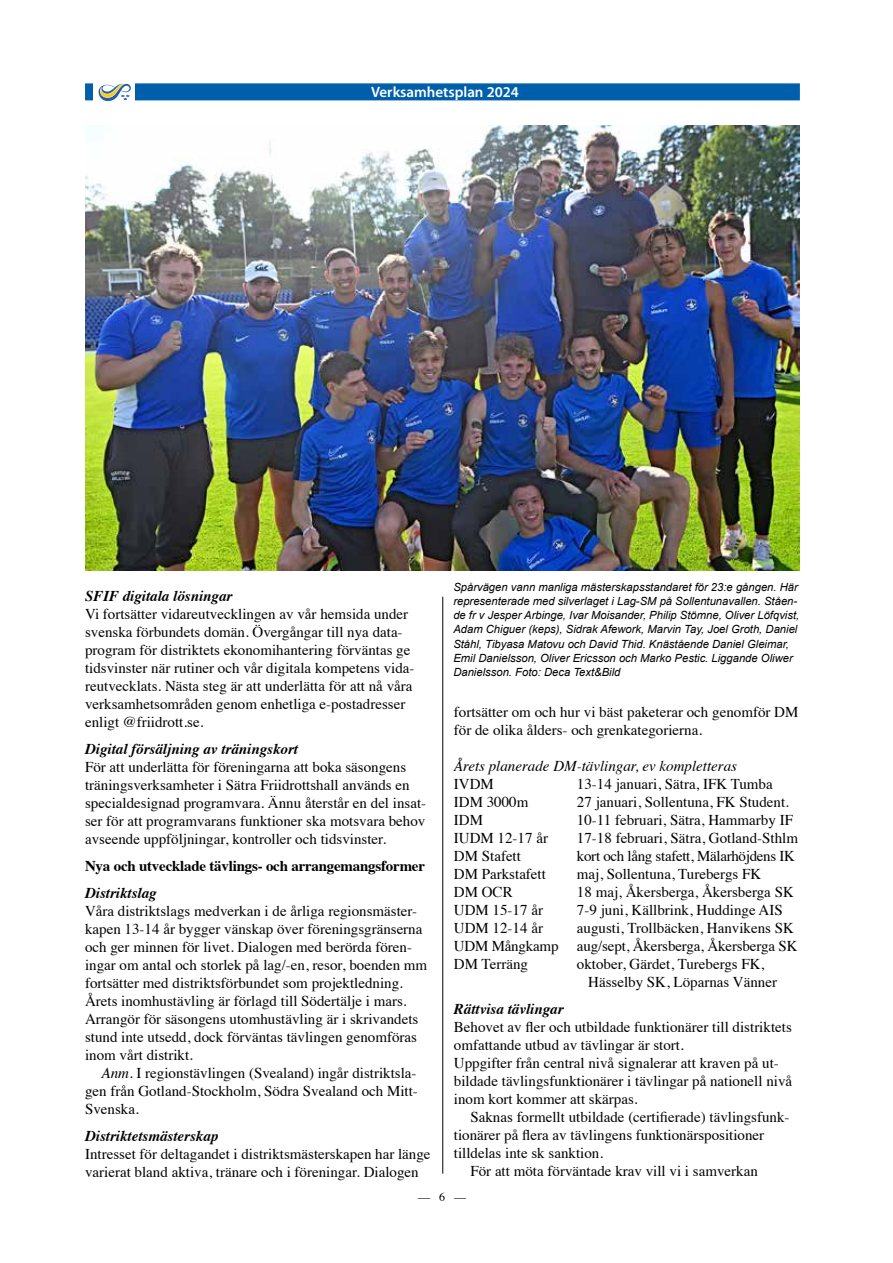
<style>
.page{position:relative;width:893px;height:1263px;background:#fff}
.page>*{position:absolute;margin:0;border:0;box-sizing:border-box;transform-origin:0 0}
.t1{font:15px/18px "Times";color:#000}
.t2{font:italic 700 15px "Times";color:#000}
.t3{font:700 15px "Times";letter-spacing:-.015em;color:#000}
.t4{font:italic 15px "Times";color:#000}
.t5{font:15px "Times";letter-spacing:-.02em;color:#000}
.t6{font:600 15px "Myriad Pro";color:#fff}
.t7{font:12px "Times";color:#000}
.t8{font:italic 11.25px/14.2px "Arial";color:#000}
.s1{font-style:italic}
</style>
<div class="page">
<div style="left:85px;top:83px;width:715px;height:17px;background:#005faa;border:2px solid #005faa"></div>
<div style="left:94px;top:80px;width:41px;height:21px;background:#fff"></div>
<svg style="left:98px;top:84px;width:33px;height:17px"></svg>
<hr style="left:442px;top:597px;width:1px;height:577px;background:#000">
<img style="left:85px;top:125px;width:714px;height:446px">
<p class="t6" style="left:371px;top:82px;width:149px">Verksamhetsplan 2024</p>
<p class="t2" style="left:85px;top:582px;width:149px">SFIF digitala lösningar</p>
<p class="t1" style="left:85px;top:604px;width:331px">Vi fortsätter vidareutvecklingen av vår hemsida under svenska förbundets domän. Övergångar till nya data&shy;program för distriktets ekonomihantering förväntas ge tidsvinster när rutiner och vår digitala kompetens vida&shy;reutvecklats. Nästa steg är att underlätta för att nå våra verksamhetsområden genom enhetliga e-postadresser enligt @friidrott.se.</p>
<p class="t2" style="left:85px;top:735px;width:214px">Digital försäljning av träningskort</p>
<p class="t1" style="left:85px;top:757px;width:343px">För att underlätta för föreningarna att boka säsongens träningsverksamheter i Sätra Friidrottshall används en specialdesignad programvara. Ännu återstår en del insat&shy;ser för att programvarans funktioner ska motsvara behov avseende uppföljningar, kontroller och tidsvinster.</p>
<p class="t3" style="left:85px;top:852px;width:341px">Nya och utvecklade tävlings- och arrangemangsformer</p>
<p class="t2" style="left:85px;top:879px;width:73px">Distriktslag</p>
<p class="t1" style="left:85px;top:901px;width:344px">Våra distriktslags medverkan i de årliga regionsmäster&shy;kapen 13-14 år bygger vänskap över föreningsgränserna och ger minnen för livet. Dialogen med berörda fören&shy;ingar om antal och storlek på lag/-en, resor, boenden mm fortsätter med distriktsförbundet som projektledning.<br>Årets inomhustävling är förlagd till Södertälje i mars.<br>Arrangör för säsongens utomhustävling är i skrivandets stund inte utsedd, dock förväntas tävlingen genomföras inom vårt distrikt.</p>
<p class="t1" style="left:85px;top:1063px;width:334px;text-align:justify;text-indent:16px"><span class="s1">Anm.</span> I regionstävlingen (Svealand) ingår distriktsla&shy;gen från Gotland-Stockholm, Södra Svealand och Mitt-Svenska.</p>
<p class="t2" style="left:85px;top:1122px;width:135px">Distriktetsmästerskap</p>
<p class="t1" style="left:85px;top:1144px;width:347px">Intresset för deltagandet i distriktsmästerskapen har länge varierat bland aktiva, tränare och i föreningar. Dialogen</p>
<p class="t8" style="left:453px;top:580px;width:347px">Spårvägen vann manliga mästerskapsstandaret för 23:e gången. Här representerade med silverlaget i Lag-SM på Sollentunavallen. Ståen&shy;de fr v Jesper Arbinge, Ivar Moisander, Philip Stömne, Oliver Löfqvist, Adam Chiguer (keps), Sidrak Afework, Marvin Tay, Joel Groth, Daniel Ståhl, Tibyasa Matovu och David Thid. Knästående Daniel Gleimar, Emil Danielsson, Oliver Ericsson och Marko Pestic. Liggande Oliwer Danielsson. Foto: Deca Text&amp;Bild</p>
<p class="t1" style="left:454px;top:702px;width:346px">fortsätter om och hur vi bäst paketerar och genomför DM för de olika ålders- och grenkategorierna.</p>
<p class="t4" style="left:454px;top:753px;width:285px">Årets planerade DM-tävlingar, ev kompletteras</p>
<p class="t1" style="left:454px;top:774px;width:41px">IVDM</p>
<p class="t1" style="left:577px;top:774px;width:197px">13-14 januari, Sätra, IFK Tumba</p>
<p class="t1" style="left:454px;top:792px;width:76px">IDM 3000m</p>
<p class="t1" style="left:577px;top:792px;width:214px">27 januari, Sollentuna, FK Student.</p>
<p class="t1" style="left:454px;top:810px;width:31px">IDM</p>
<p class="t1" style="left:577px;top:810px;width:218px">10-11 februari, Sätra, Hammarby IF</p>
<p class="t1" style="left:454px;top:828px;width:96px">IUDM 12-17 år</p>
<p class="t1" style="left:577px;top:828px;width:223px">17-18 februari, Sätra, Gotland-Sthlm</p>
<p class="t1" style="left:454px;top:846px;width:69px">DM Stafett</p>
<p class="t5" style="left:577px;top:842px;width:220px">kort och lång stafett, Mälarhöjdens IK</p>
<p class="t1" style="left:454px;top:864px;width:94px">DM Parkstafett</p>
<p class="t1" style="left:577px;top:864px;width:186px">maj, Sollentuna, Turebergs FK</p>
<p class="t1" style="left:454px;top:882px;width:60px">DM OCR</p>
<p class="t1" style="left:577px;top:882px;width:218px">18 maj, Åkersberga, Åkersberga SK</p>
<p class="t1" style="left:454px;top:900px;width:91px">UDM 15-17 år</p>
<p class="t1" style="left:577px;top:900px;width:207px">7-9 juni, Källbrink, Huddinge AIS</p>
<p class="t1" style="left:454px;top:918px;width:91px">UDM 12-14 år</p>
<p class="t1" style="left:454px;top:918px;width:345px;text-indent:123px">augusti, Trollbäcken, Hanvikens SK<br>UDM Mångkamp aug/sept, Åkersberga, Åkersberga SK<br>DM Terräng</p>
<p class="t1" style="left:588px;top:954px;width:190px;text-indent:-11px">oktober, Gärdet, Turebergs FK,<br>Hässelby SK, Löparnas Vänner</p>
<p class="t2" style="left:454px;top:995px;width:111px">Rättvisa tävlingar</p>
<p class="t1" style="left:454px;top:1017px;width:340px">Behovet av fler och utbildade funktionärer till distriktets omfattande utbud av tävlingar är stort.<br>Uppgifter från central nivå signalerar att kraven på ut&shy;bildade tävlingsfunktionärer i tävlingar på nationell nivå inom kort kommer att skärpas.</p>
<p class="t1" style="left:470px;top:1107px;width:321px">Saknas formellt utbildade (certifierade) tävlingsfunk-</p>
<p class="t1" style="left:454px;top:1125px;width:312px">tionärer på flera av tävlingens funktionärspositioner</p>
<p class="t1" style="left:454px;top:1143px;width:151px">tilldelas inte sk sanktion.</p>
<p class="t1" style="left:470px;top:1161px;width:289px">För att möta förväntade krav vill vi i samverkan</p>
<p class="t7" style="left:418px;top:1185px;width:49px">–– 6 ––</p>
</div>
